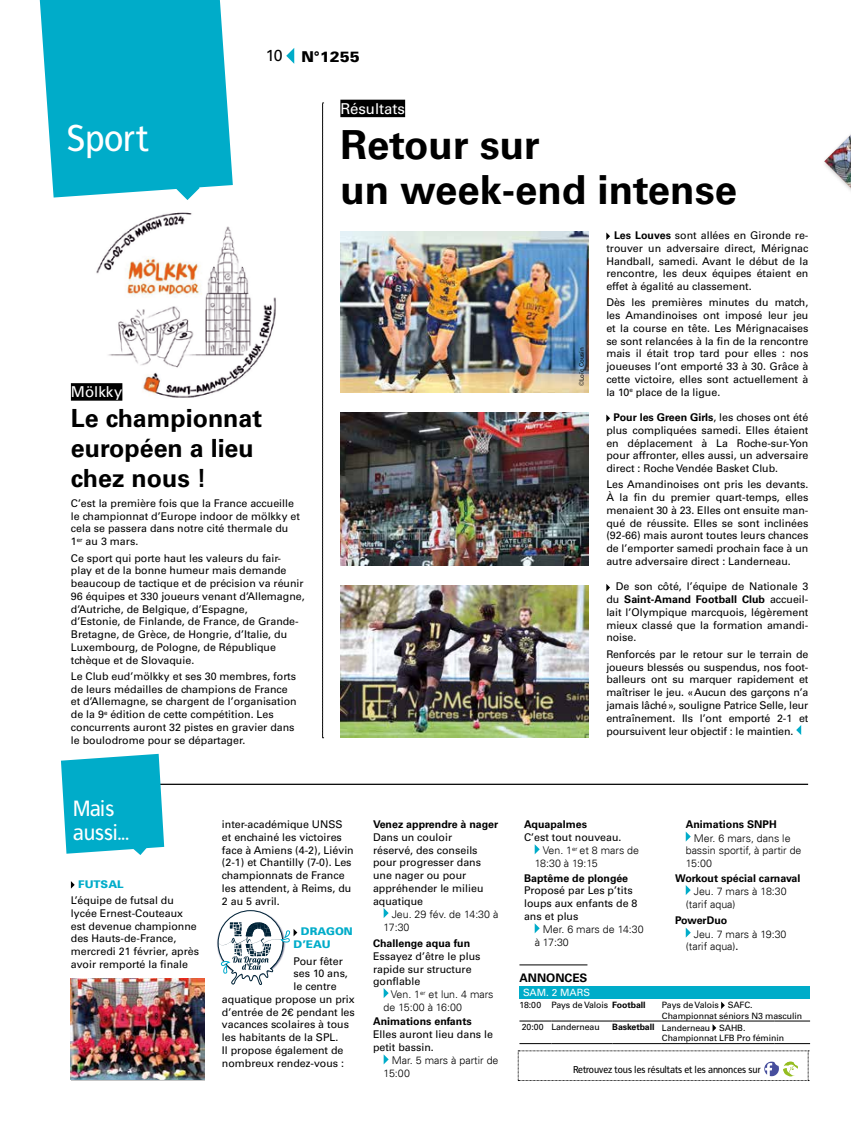
<style>
.page{position:relative;width:851px;height:1134px;background:#fff}
.page>*{position:absolute;margin:0;border:0;box-sizing:border-box;transform-origin:0 0}
.t1{font:700 40px/45px "Univers LT Std";color:#000}
.t2{font:37.5px "Francophil Sans";color:#fff}
.t3{font:700 25px/30px "Univers LT Std";color:#000}
.t4{font:22.25px/24px "Francophil Sans";color:#fff}
.t5{font:15px "Univers LT Std";color:#fff}
.t6{font:900 15px "Univers 75";color:#000}
.t7{font:700 11.75px "Univers LT Std";color:#000}
.t8{font:10.62px/12.8px "Univers LT Std";color:#000}
.t9{font:300 10.62px/12.8px "Univers LT";color:#000}
.t10{font:700 10.62px "Univers LT Std";color:#000}
.t11{font:900 10.62px/12.8px "Univers 75";color:#00acc9}
.t12{font:10px "Francophil Sans";color:#000}
.t13{font:10px "Univers LT Std";color:#fff}
.t14{font:8.75px/10.5px "Univers LT Std";letter-spacing:-.01em;color:#000}
.t15{font:6.25px "Univers LT Std";color:#000}
.s1{font-family:"Univers LT Std";font-weight:400;font-size:16px}
.s2{font-weight:700}
.s3{font-family:"Univers LT Std";font-weight:400}
</style>
<div class="page">
<img style="left:70px;top:212px;width:206px;height:189px">
<hr style="left:71px;top:784px;width:737px;height:1px;background:#000">
<svg style="left:71px;top:881px;width:4px;height:8px"></svg>
<svg style="left:383px;top:908px;width:5px;height:10px"></svg>
<svg style="left:383px;top:988px;width:5px;height:10px"></svg>
<svg style="left:383px;top:1054px;width:5px;height:10px"></svg>
<svg style="left:534px;top:844px;width:5px;height:10px"></svg>
<svg style="left:534px;top:923px;width:5px;height:10px"></svg>
<svg style="left:685px;top:831px;width:5px;height:10px"></svg>
<svg style="left:685px;top:885px;width:5px;height:10px"></svg>
<svg style="left:685px;top:928px;width:5px;height:10px"></svg>
<svg style="left:40px;top:0;width:193px;height:200px;background:#1ab4ce"></svg>
<svg style="left:606px;top:232px;width:4px;height:8px"></svg>
<svg style="left:606px;top:414px;width:4px;height:8px"></svg>
<svg style="left:606px;top:584px;width:4px;height:7px"></svg>
<svg style="left:796px;top:725px;width:5px;height:10px"></svg>
<svg style="left:322px;top:103px;width:1px;height:635px"></svg>
<svg style="left:518px;top:1050px;width:291px;height:31px"></svg>
<div style="left:519px;top:986px;width:291px;height:12px;background:#00acc9"></div>
<hr style="left:519px;top:1021px;width:32px;height:1px;background:#000">
<hr style="left:551px;top:1021px;width:61px;height:1px;background:#000">
<hr style="left:612px;top:1021px;width:49px;height:1px;background:#000">
<hr style="left:661px;top:1021px;width:113px;height:1px;background:#000">
<hr style="left:774px;top:1021px;width:36px;height:1px;background:#000">
<hr style="left:519px;top:1043px;width:32px;height:1px;background:#000">
<hr style="left:551px;top:1043px;width:61px;height:1px;background:#000">
<hr style="left:612px;top:1043px;width:49px;height:1px;background:#000">
<hr style="left:661px;top:1043px;width:113px;height:1px;background:#000">
<hr style="left:774px;top:1043px;width:36px;height:1px;background:#000">
<hr style="left:519px;top:965px;width:68px;height:1px;background:#000">
<svg style="left:721px;top:1001px;width:3px;height:8px"></svg>
<svg style="left:712px;top:1024px;width:4px;height:8px"></svg>
<svg style="left:61px;top:754px;width:103px;height:101px;background:#1eb5cf"></svg>
<svg style="left:824px;top:134px;width:27px;height:55px"></svg>
<div style="left:71px;top:383px;width:51px;height:18px;background:#000"></div>
<div style="left:340px;top:100px;width:65px;height:17px;background:#000"></div>
<img style="left:71px;top:979px;width:133px;height:101px">
<svg style="left:286px;top:48px;width:8px;height:16px"></svg>
<img style="left:217px;top:910px;width:60px;height:41px">
<div style="left:218px;top:911px;width:65px;height:64px;background:#fff;border-radius:50%"></div>
<svg style="left:218px;top:922px;width:79px;height:63px"></svg>
<img style="left:340px;top:231px;width:248px;height:161px">
<img style="left:340px;top:413px;width:248px;height:152px">
<img style="left:340px;top:585px;width:248px;height:153px">
<h2 class="t2" style="left:66px;top:116px;width:83px">Sport</h2>
<h3 class="t6" style="left:266px;top:47px;width:95px"><span class="s1">10</span> N°1255</h3>
<h3 class="t5" style="left:340px;top:99px;width:66px">Résultats</h3>
<h1 class="t1" style="left:340px;top:122px;width:398px">Retour sur<br>un week-end intense</h1>
<h3 class="t5" style="left:71px;top:383px;width:53px">Mölkky</h3>
<h3 class="t3" style="left:71px;top:403px;width:193px">Le championnat européen a lieu chez nous !</h3>
<p class="t8" style="left:71px;top:497px;width:230px">C’est la première fois que la France accueille le championnat d’Europe indoor de mölkky et cela se passera dans notre cité thermale du 1<sup>er</sup> au 3 mars.</p>
<p class="t8" style="left:71px;top:551px;width:235px">Ce sport qui porte haut les valeurs du fair&shy;play et de la bonne humeur mais demande beaucoup de tactique et de précision va réunir 96 équipes et 330 joueurs venant d’Allemagne, d’Autriche, de Belgique, d’Espagne,<br>d’Estonie, de Finlande, de France, de Grande-Bretagne, de Grèce, de Hongrie, d’Italie, du Luxembourg, de Pologne, de République tchèque et de Slovaquie.</p>
<p class="t8" style="left:71px;top:670px;width:227px">Le Club eud’mölkky et ses 30 membres, forts de leurs médailles de champions de France et d’Allemagne, se chargent de l’organisation de la 9<sup>e</sup> édition de cette compétition. Les concurrents auront 32 pistes en gravier dans le boulodrome pour se départager.</p>
<p class="t15" style="left:578px;top:386px;width:41px;rotate:-90deg">©Loïc Cousin</p>
<p class="t8" style="left:606px;top:229px;width:203px;text-align:justify;text-indent:8px"><span class="s2">Les Louves</span> sont allées en Gironde re&shy;trouver un adversaire direct, Mérignac Handball, samedi. Avant le début de la rencontre, les deux équipes étaient en effet à égalité au classement.</p>
<p class="t8" style="left:606px;top:296px;width:203px;text-align:justify">Dès les premières minutes du match, les Amandinoises ont imposé leur jeu et la course en tête. Les Mérignacaises se sont relancées à la fin de la rencontre mais il était trop tard pour elles : nos joueuses l’ont emporté 33 à 30. Grâce à cette victoire, elles sont actuellement à la 10<sup>e</sup> place de la ligue.</p>
<p class="t8" style="left:606px;top:411px;width:203px;text-align:justify;text-indent:7px"><span class="s2">Pour les Green Girls</span>, les choses ont été plus compliquées samedi. Elles étaient en déplacement à La Roche-sur-Yon pour affronter, elles aussi, un adversaire direct : Roche Vendée Basket Club.</p>
<p class="t8" style="left:606px;top:478px;width:203px;text-align:justify">Les Amandinoises ont pris les devants.<br>À la fin du premier quart-temps, elles menaient 30 à 23. Elles ont ensuite man&shy;qué de réussite. Elles se sont inclinées (92-66) mais auront toutes leurs chances de l’emporter samedi prochain face à un autre adversaire direct : Landerneau.</p>
<p class="t8" style="left:606px;top:580px;width:203px;text-align:justify;text-indent:10px">De son côté, l’équipe de Nationale 3 du <span class="s2">Saint-Amand Football Club</span> accueil&shy;lait l’Olympique marcquois, légèrement mieux classé que la formation amandi&shy;noise.</p>
<p class="t8" style="left:606px;top:648px;width:203px;text-align:justify">Renforcés par le retour sur le terrain de joueurs blessés ou suspendus, nos foot&shy;balleurs ont su marquer rapidement et maîtriser le jeu. «Aucun des garçons n’a jamais lâché», souligne Patrice Selle, leur entraînement. Ils l’ont emporté 2-1 et poursuivent leur objectif : le maintien.</p>
<h3 class="t4" style="left:73px;top:796px;width:58px">Mais aussi...</h3>
<p class="t11" style="left:78px;top:877px;width:47px">FUTSAL</p>
<p class="t8" style="left:71px;top:894px;width:130px">L’équipe de futsal du lycée Ernest-Couteaux est devenue championne des Hauts-de-France, mercredi 21 février, après avoir remporté la finale</p>
<p class="t8" style="left:222px;top:818px;width:133px">inter-académique UNSS et enchainé les victoires face à Amiens (4-2), Liévin (2-1) et Chantilly (7-0). Les championnats de France les attendent, à Reims, du<br>2 au 5 avril.</p>
<p class="t11" style="left:293px;top:925px;width:61px;text-indent:7px">DRAGON<br>D’EAU</p>
<p class="t8" style="left:293px;top:954px;width:51px">Pour fêter</p>
<p class="t8" style="left:293px;top:967px;width:56px">ses 10 ans,</p>
<p class="t8" style="left:293px;top:980px;width:45px">le centre</p>
<p class="t8" style="left:222px;top:993px;width:134px">aquatique propose un prix</p>
<p class="t8" style="left:222px;top:1005px;width:134px">d’entrée de 2€ pendant les</p>
<p class="t8" style="left:222px;top:1018px;width:128px">vacances scolaires à tous</p>
<p class="t8" style="left:222px;top:1031px;width:118px">les habitants de la SPL.</p>
<p class="t8" style="left:222px;top:1044px;width:123px">Il propose également de</p>
<p class="t8" style="left:222px;top:1056px;width:124px">nombreux rendez-vous :</p>
<p class="t10" style="left:373px;top:818px;width:127px">Venez apprendre à nager</p>
<p class="t8" style="left:373px;top:831px;width:112px">Dans un couloir réservé, des conseils pour progresser dans une nager ou pour appréhender le milieu aquatique</p>
<p class="t9" style="left:383px;top:908px;width:116px;text-indent:8px">Jeu. 29 fév. de 14:30 à<br>17:30</p>
<p class="t10" style="left:373px;top:937px;width:99px">Challenge aqua fun</p>
<p class="t8" style="left:373px;top:950px;width:109px">Essayez d’être le plus rapide sur structure gonflable</p>
<p class="t9" style="left:383px;top:988px;width:111px;text-indent:7px">Ven. 1<sup>er</sup> et lun. 4 mars de 15:00 à 16:00</p>
<p class="t10" style="left:373px;top:1015px;width:100px">Animations enfants</p>
<p class="t8" style="left:373px;top:1028px;width:121px">Elles auront lieu dans le petit bassin.</p>
<p class="t9" style="left:383px;top:1054px;width:116px;text-indent:8px">Mar. 5 mars à partir de<br>15:00</p>
<p class="t10" style="left:524px;top:818px;width:64px">Aquapalmes</p>
<p class="t8" style="left:524px;top:831px;width:99px">C’est tout nouveau.</p>
<p class="t9" style="left:534px;top:844px;width:106px;text-indent:8px">Ven. 1<sup>er</sup> et 8 mars de<br>18:30 à 19:15</p>
<p class="t10" style="left:524px;top:872px;width:106px">Baptême de plongée</p>
<p class="t8" style="left:524px;top:884px;width:115px">Proposé par Les p’tits loups aux enfants de 8 ans et plus</p>
<p class="t9" style="left:534px;top:923px;width:110px;text-indent:8px">Mer. 6 mars de 14:30 à 17:30</p>
<p class="t10" style="left:685px;top:818px;width:92px">Animations SNPH</p>
<p class="t9" style="left:685px;top:831px;width:117px;text-indent:8px">Mer. 6 mars, dans le bassin sportif, à partir de<br>15:00</p>
<p class="t10" style="left:675px;top:872px;width:127px">Workout spécial carnaval</p>
<p class="t9" style="left:685px;top:885px;width:102px;text-indent:8px">Jeu. 7 mars à 18:30 (tarif aqua)</p>
<p class="t10" style="left:675px;top:914px;width:54px">PowerDuo</p>
<p class="t9" style="left:685px;top:927px;width:102px;text-indent:8px">Jeu. 7 mars à 19:30 (tarif aqua)<span class="s3">.</span></p>
<p class="t7" style="left:519px;top:971px;width:69px">ANNONCES</p>
<p class="t13" style="left:523px;top:987px;width:69px">SAM. 2 MARS</p>
<p class="t14" style="left:519px;top:999px;width:128px">18:00 Pays de Valois <span class="s2">Football</span></p>
<p class="t14" style="left:661px;top:1000px;width:142px">Pays de Valois SAFC.<br>Championnat séniors N3 masculin</p>
<p class="t14" style="left:521px;top:1022px;width:79px">20:00 Landerneau</p>
<p class="t14" style="left:661px;top:1022px;width:124px;text-indent:-50px"><span class="s2">Basketball</span> Landerneau SAHB.<br>Championnat LFB Pro féminin</p>
<p class="t12" style="left:573px;top:1064px;width:189px">Retrouvez tous les résultats et les annonces sur</p>
</div>
